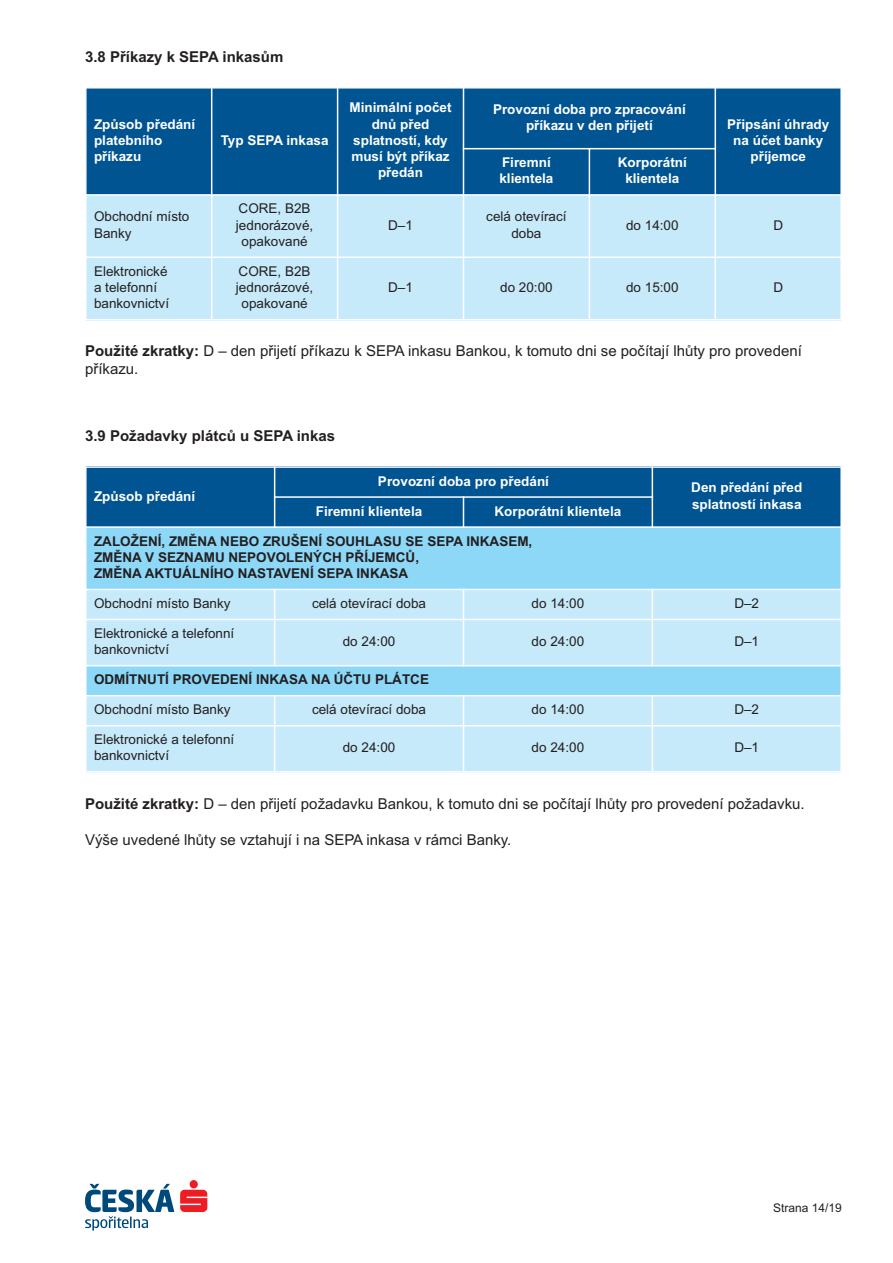
<style>
.page{position:relative;width:893px;height:1263px;background:#fff}
.page>*{position:absolute;margin:0;border:0;box-sizing:border-box;transform-origin:0 0}
.t1{font:15px/18px "Arial";color:#231f20}
.t2{font:700 15px "Arial";color:#231f20}
.t3{font:13.5px/16.2px "Arial";color:#231f20}
.t4{font:700 13.5px/16.2px "Arial";color:#fff;text-align:center}
.t5{font:700 13.5px/16.2px "Arial";color:#231f20}
.t6{font:12px "Arial";color:#231f20}
.s1{font-weight:700}
</style>
<div class="page">
<div style="left:85px;top:87px;width:127px;height:108px;background:#005492"></div>
<div style="left:212px;top:87px;width:126px;height:108px;background:#005492"></div>
<div style="left:338px;top:87px;width:125px;height:108px;background:#005492"></div>
<div style="left:463px;top:87px;width:252px;height:62px;background:#005492"></div>
<div style="left:715px;top:87px;width:127px;height:108px;background:#005492"></div>
<div style="left:463px;top:149px;width:126px;height:46px;background:#005492"></div>
<div style="left:589px;top:149px;width:126px;height:46px;background:#005492"></div>
<div style="left:85px;top:195px;width:127px;height:62px;background:#c6eafa"></div>
<div style="left:212px;top:195px;width:126px;height:62px;background:#c6eafa"></div>
<div style="left:338px;top:195px;width:125px;height:62px;background:#c6eafa"></div>
<div style="left:463px;top:195px;width:126px;height:62px;background:#c6eafa"></div>
<div style="left:589px;top:195px;width:126px;height:62px;background:#c6eafa"></div>
<div style="left:715px;top:195px;width:127px;height:62px;background:#c6eafa"></div>
<div style="left:85px;top:257px;width:127px;height:63px;background:#c6eafa"></div>
<div style="left:212px;top:257px;width:126px;height:63px;background:#c6eafa"></div>
<div style="left:338px;top:257px;width:125px;height:63px;background:#c6eafa"></div>
<div style="left:463px;top:257px;width:126px;height:63px;background:#c6eafa"></div>
<div style="left:589px;top:257px;width:126px;height:63px;background:#c6eafa"></div>
<div style="left:715px;top:257px;width:127px;height:63px;background:#c6eafa"></div>
<hr style="left:85px;top:87px;width:2px;height:233px;background:#fff">
<hr style="left:211px;top:87px;width:1px;height:233px;background:#fff">
<hr style="left:337px;top:87px;width:1px;height:233px;background:#fff">
<hr style="left:463px;top:87px;width:1px;height:233px;background:#fff">
<hr style="left:589px;top:148px;width:1px;height:172px;background:#fff">
<hr style="left:714px;top:87px;width:2px;height:233px;background:#fff">
<hr style="left:840px;top:87px;width:2px;height:233px;background:#fff">
<hr style="left:85px;top:87px;width:757px;height:2px;background:#fff">
<hr style="left:463px;top:148px;width:253px;height:1px;background:#fff">
<hr style="left:85px;top:194px;width:757px;height:2px;background:#fff">
<hr style="left:85px;top:257px;width:757px;height:1px;background:#fff">
<hr style="left:85px;top:319px;width:757px;height:1px;background:#fff">
<div style="left:85px;top:466px;width:190px;height:61px;background:#005492"></div>
<div style="left:275px;top:466px;width:377px;height:31px;background:#005492"></div>
<div style="left:652px;top:466px;width:190px;height:61px;background:#005492"></div>
<div style="left:275px;top:497px;width:188px;height:30px;background:#005492"></div>
<div style="left:463px;top:497px;width:189px;height:30px;background:#005492"></div>
<div style="left:85px;top:527px;width:756px;height:62px;background:#8dd7f7"></div>
<div style="left:85px;top:589px;width:190px;height:30px;background:#c6eafa"></div>
<div style="left:275px;top:589px;width:188px;height:30px;background:#c6eafa"></div>
<div style="left:463px;top:589px;width:189px;height:30px;background:#c6eafa"></div>
<div style="left:652px;top:589px;width:190px;height:30px;background:#c6eafa"></div>
<div style="left:85px;top:619px;width:190px;height:47px;background:#c6eafa"></div>
<div style="left:275px;top:619px;width:188px;height:47px;background:#c6eafa"></div>
<div style="left:463px;top:619px;width:189px;height:47px;background:#c6eafa"></div>
<div style="left:652px;top:619px;width:190px;height:47px;background:#c6eafa"></div>
<div style="left:85px;top:666px;width:756px;height:30px;background:#8dd7f7"></div>
<div style="left:85px;top:696px;width:190px;height:30px;background:#c6eafa"></div>
<div style="left:275px;top:696px;width:188px;height:30px;background:#c6eafa"></div>
<div style="left:463px;top:696px;width:189px;height:30px;background:#c6eafa"></div>
<div style="left:652px;top:696px;width:190px;height:30px;background:#c6eafa"></div>
<div style="left:85px;top:726px;width:190px;height:47px;background:#c6eafa"></div>
<div style="left:275px;top:726px;width:188px;height:47px;background:#c6eafa"></div>
<div style="left:463px;top:726px;width:189px;height:47px;background:#c6eafa"></div>
<div style="left:652px;top:726px;width:190px;height:47px;background:#c6eafa"></div>
<hr style="left:85px;top:466px;width:2px;height:307px;background:#fff">
<hr style="left:274px;top:466px;width:1px;height:62px;background:#fff">
<hr style="left:274px;top:589px;width:1px;height:77px;background:#fff">
<hr style="left:274px;top:695px;width:1px;height:78px;background:#fff">
<hr style="left:463px;top:496px;width:1px;height:32px;background:#fff">
<hr style="left:463px;top:589px;width:1px;height:77px;background:#fff">
<hr style="left:463px;top:695px;width:1px;height:78px;background:#fff">
<hr style="left:652px;top:466px;width:1px;height:62px;background:#fff">
<hr style="left:652px;top:589px;width:1px;height:77px;background:#fff">
<hr style="left:652px;top:695px;width:1px;height:78px;background:#fff">
<hr style="left:840px;top:466px;width:2px;height:307px;background:#fff">
<hr style="left:85px;top:466px;width:757px;height:2px;background:#fff">
<hr style="left:274px;top:496px;width:379px;height:2px;background:#fff">
<hr style="left:85px;top:526px;width:757px;height:2px;background:#fff">
<hr style="left:85px;top:589px;width:757px;height:1px;background:#fff">
<hr style="left:85px;top:619px;width:757px;height:1px;background:#fff">
<hr style="left:85px;top:665px;width:757px;height:1px;background:#fff">
<hr style="left:85px;top:695px;width:757px;height:1px;background:#fff">
<hr style="left:85px;top:725px;width:757px;height:1px;background:#fff">
<hr style="left:85px;top:771px;width:757px;height:2px;background:#fff">
<svg style="left:180px;top:1180px;width:27px;height:32px"></svg>
<svg style="left:85px;top:1184px;width:89px;height:46px"></svg>
<p class="t2" style="left:85px;top:48px;width:200px">3.8 Příkazy k SEPA inkasům</p>
<p class="t4" style="left:94px;top:116px;width:103px;text-align:left">Způsob předání platebního příkazu</p>
<p class="t4" style="left:221px;top:132px;width:109px">Typ SEPA inkasa</p>
<p class="t3" style="left:94px;top:209px;width:97px">Obchodní místo<br>Banky</p>
<p class="t3" style="left:236px;top:201px;width:79px;text-align:center">CORE, B2B jednorázové, opakované</p>
<p class="t3" style="left:94px;top:263px;width:77px">Elektronické a telefonní bankovnictví</p>
<p class="t3" style="left:236px;top:263px;width:79px;text-align:center">CORE, B2B jednorázové, opakované</p>
<p class="t4" style="left:350px;top:100px;width:104px">Minimální počet dnů před splatností, kdy musí být příkaz předán</p>
<p class="t4" style="left:493px;top:101px;width:194px">Provozní doba pro zpracování příkazu v den přijetí</p>
<p class="t4" style="left:499px;top:154px;width:56px;text-align:left">Firemní klientela</p>
<p class="t4" style="left:618px;top:154px;width:70px">Korporátní klientela</p>
<p class="t4" style="left:727px;top:116px;width:104px">Připsání úhrady na účet banky příjemce</p>
<p class="t3" style="left:388px;top:217px;width:26px">D–1</p>
<p class="t3" style="left:486px;top:209px;width:82px;text-align:center">celá otevírací doba</p>
<p class="t3" style="left:626px;top:217px;width:54px">do 14:00</p>
<p class="t3" style="left:773px;top:217px;width:11px">D</p>
<p class="t3" style="left:388px;top:279px;width:26px">D–1</p>
<p class="t3" style="left:500px;top:279px;width:54px">do 20:00</p>
<p class="t3" style="left:626px;top:279px;width:54px">do 15:00</p>
<p class="t3" style="left:773px;top:279px;width:11px">D</p>
<p class="t1" style="left:85px;top:342px;width:718px"><span class="s1">Použité zkratky:</span> D – den přijetí příkazu k SEPA inkasu Bankou, k tomuto dni se počítají lhůty pro provedení příkazu.</p>
<p class="t2" style="left:85px;top:427px;width:252px">3.9 Požadavky plátců u SEPA inkas</p>
<p class="t4" style="left:378px;top:473px;width:173px">Provozní doba pro předání</p>
<p class="t4" style="left:691px;top:480px;width:113px;text-align:left">Den předání před splatností inkasa</p>
<p class="t4" style="left:94px;top:488px;width:103px">Způsob předání</p>
<p class="t4" style="left:316px;top:503px;width:108px">Firemní klientela</p>
<p class="t4" style="left:494px;top:503px;width:128px">Korporátní klientela</p>
<p class="t5" style="left:94px;top:533px;width:440px">ZALOŽENÍ, ZMĚNA NEBO ZRUŠENÍ SOUHLASU SE SEPA INKASEM,<br>ZMĚNA V SEZNAMU NEPOVOLENÝCH PŘÍJEMCŮ,<br>ZMĚNA AKTUÁLNÍHO NASTAVENÍ SEPA INKASA</p>
<p class="t3" style="left:94px;top:595px;width:138px">Obchodní místo Banky</p>
<p class="t3" style="left:312px;top:595px;width:116px">celá otevírací doba</p>
<p class="t3" style="left:532px;top:595px;width:54px">do 14:00</p>
<p class="t3" style="left:734px;top:595px;width:26px">D–2</p>
<p class="t3" style="left:94px;top:625px;width:142px">Elektronické a telefonní bankovnictví</p>
<p class="t3" style="left:343px;top:633px;width:54px">do 24:00</p>
<p class="t3" style="left:532px;top:633px;width:54px">do 24:00</p>
<p class="t3" style="left:734px;top:633px;width:26px">D–1</p>
<p class="t5" style="left:94px;top:671px;width:337px">ODMÍTNUTÍ PROVEDENÍ INKASA NA ÚČTU PLÁTCE</p>
<p class="t3" style="left:94px;top:701px;width:138px">Obchodní místo Banky</p>
<p class="t3" style="left:312px;top:701px;width:116px">celá otevírací doba</p>
<p class="t3" style="left:532px;top:701px;width:54px">do 14:00</p>
<p class="t3" style="left:734px;top:701px;width:26px">D–2</p>
<p class="t3" style="left:94px;top:731px;width:142px">Elektronické a telefonní bankovnictví</p>
<p class="t3" style="left:343px;top:739px;width:54px">do 24:00</p>
<p class="t3" style="left:532px;top:739px;width:54px">do 24:00</p>
<p class="t3" style="left:734px;top:739px;width:26px">D–1</p>
<p class="t1" style="left:85px;top:794px;width:721px"><span class="s1">Použité zkratky:</span> D – den přijetí požadavku Bankou, k tomuto dni se počítají lhůty pro provedení požadavku.</p>
<p class="t1" style="left:85px;top:830px;width:428px">Výše uvedené lhůty se vztahují i na SEPA inkasa v rámci Banky.</p>
<p class="t6" style="left:773px;top:1201px;width:70px">Strana 14/19</p>
</div>
